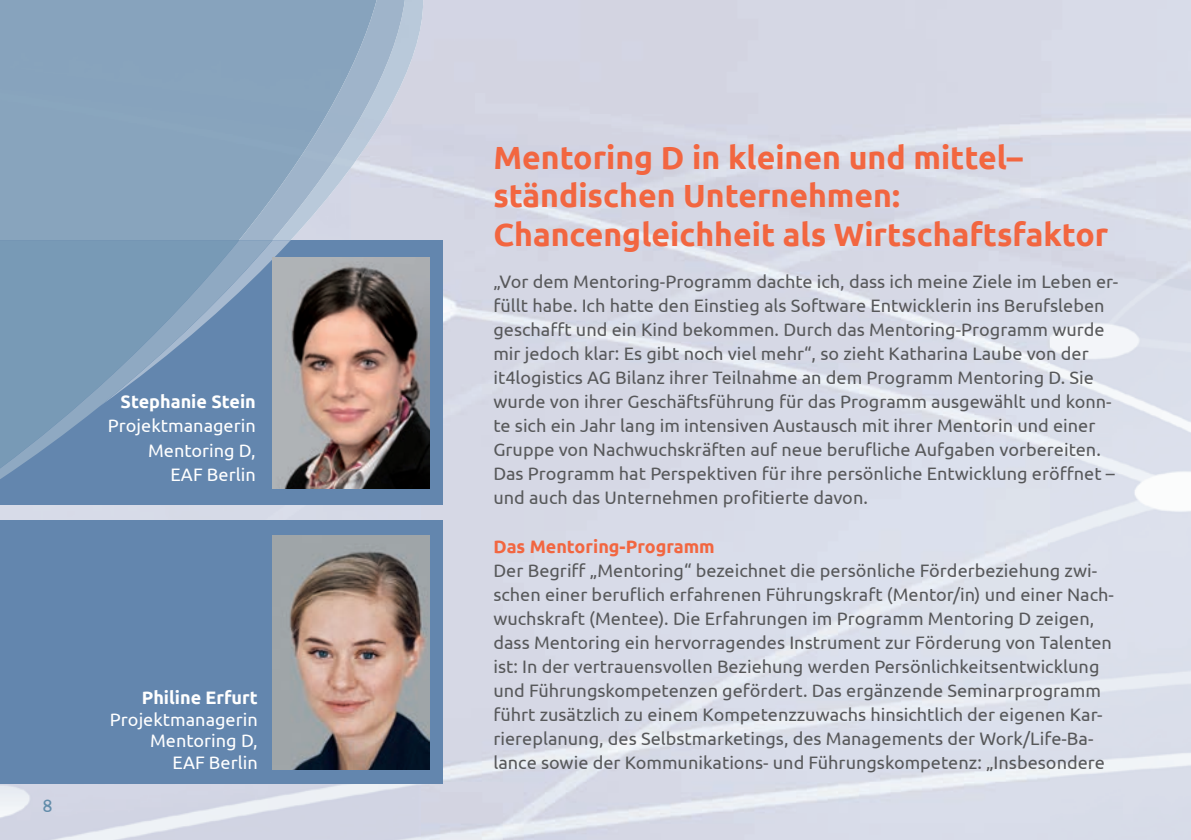
<style>
.page{position:relative;width:1191px;height:840px;background:#fff}
.page>*{position:absolute;margin:0;border:0;box-sizing:border-box;transform-origin:0 0}
.t1{font:700 32px/38.4px "Ubuntu";color:#f26640}
.t2{font:18px/24px "Ubuntu";color:#57585a}
.t3{font:18px/24px "Ubuntu";color:#fff;text-align:right}
.t4{font:700 18px "Ubuntu";color:#fff}
.t5{font:700 18px "Ubuntu";color:#f26640}
.t6{font:18px "Ubuntu";color:#628caa}
</style>
<div class="page">
<img style="left:424px;top:0;width:767px;height:279px">
<img style="left:420px;top:279px;width:771px;height:560px">
<img style="left:0;top:504px;width:420px;height:335px">
<div style="left:0;top:240px;width:442px;height:264px;background:#6386ae"></div>
<img style="left:405px;top:0;width:19px;height:240px">
<img style="left:377px;top:0;width:28px;height:240px">
<svg style="left:0;top:240px;width:272px;height:239px"></svg>
<img style="left:0;top:0;width:377px;height:240px">
<svg style="left:0;top:240px;width:239px;height:228px;fill:#789ab6"></svg>
<div style="left:0;top:519px;width:442px;height:263px;background:#6386ae"></div>
<img style="left:272px;top:257px;width:157px;height:231px">
<img style="left:272px;top:535px;width:157px;height:233px">
<p class="t4" style="left:121px;top:390px;width:137px">Stephanie Stein</p>
<p class="t3" style="left:108px;top:413px;width:149px">Projektmanagerin<br>Mentoring D,<br>EAF Berlin</p>
<p class="t6" style="left:43px;top:794px;width:12px">8</p>
<p class="t4" style="left:142px;top:685px;width:118px">Philine Erfurt</p>
<p class="t3" style="left:110px;top:707px;width:149px;line-height:21.6px">Projektmanagerin<br>Mentoring D,<br>EAF Berlin</p>
<h1 class="t1" style="left:493px;top:137px;width:616px">Mentoring D in kleinen und mittel– ständischen Unternehmen:<br>Chancengleichheit als Wirtschaftsfaktor</h1>
<p class="t2" style="left:493px;top:269px;width:626px">„Vor dem Mentoring-Programm dachte ich, dass ich meine Ziele im Leben er&shy;füllt habe. Ich hatte den Einstieg als Software Entwicklerin ins Berufsleben geschafft und ein Kind bekommen. Durch das Mentoring-Programm wurde mir jedoch klar: Es gibt noch viel mehr“, so zieht Katharina Laube von der it4logistics AG Bilanz ihrer Teilnahme an dem Programm Mentoring D. Sie wurde von ihrer Geschäftsführung für das Programm ausgewählt und konn&shy;te sich ein Jahr lang im intensiven Austausch mit ihrer Mentorin und einer Gruppe von Nachwuchskräften auf neue berufliche Aufgaben vorbereiten.<br>Das Programm hat Perspektiven für ihre persönliche Entwicklung eröffnet – und auch das Unternehmen profitierte davon.</p>
<p class="t5" style="left:493px;top:534px;width:223px">Das Mentoring-Programm</p>
<p class="t2" style="left:493px;top:557px;width:622px">Der Begriff „Mentoring“ bezeichnet die persönliche Förderbeziehung zwi&shy;schen einer beruflich erfahrenen Führungskraft (Mentor/in) und einer Nach&shy;wuchskraft (Mentee). Die Erfahrungen im Programm Mentoring D zeigen, dass Mentoring ein hervorragendes Instrument zur Förderung von Talenten ist: In der vertrauensvollen Beziehung werden Persönlichkeitsentwicklung und Führungskompetenzen gefördert. Das ergänzende Seminarprogramm führt zusätzlich zu einem Kompetenzzuwachs hinsichtlich der eigenen Kar&shy;riereplanung, des Selbstmarketings, des Managements der Work/Life-Ba&shy;lance sowie der Kommunikations- und Führungskompetenz: „Insbesondere</p>
</div>
